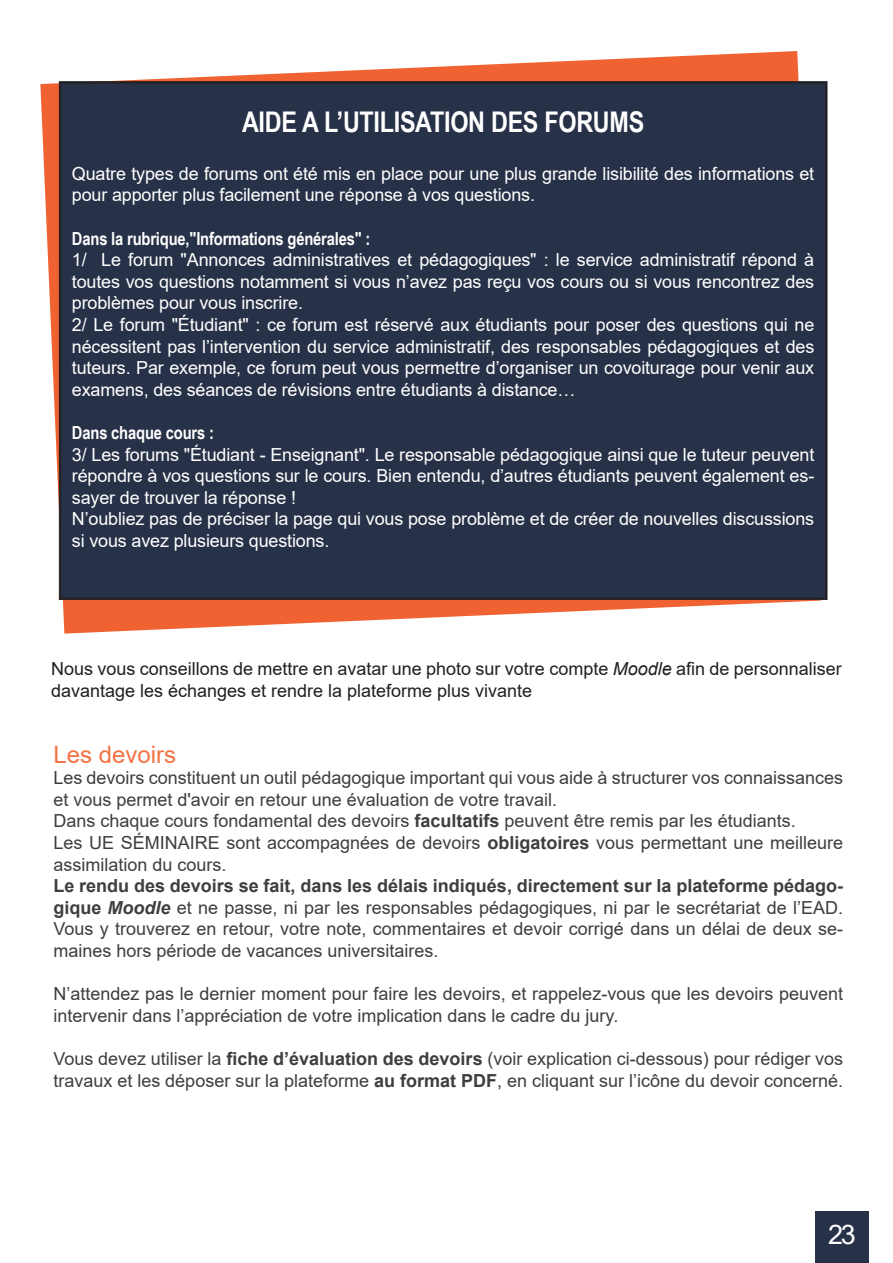
<style>
.page{position:relative;width:893px;height:1263px;background:#fff}
.page>*{position:absolute;margin:0;border:0;box-sizing:border-box;transform-origin:0 0}
.Puce_ronde_bleue{font:700 28.5px "Arial Narrow";letter-spacing:-.01em;color:#fff}
.t1{font:27px "Arial";color:#fff}
.t2{font:24px "Arial";color:#f37343}
.t3{font:18px/21.6px "Arial";color:#3e3e3f}
.Puce_ronde_bleue-2{font:18px/21.6px "Arial";letter-spacing:-.01em;color:#fff;text-align:justify}
.t4{font:18px/21.6px "Arial";color:#231f20}
.Puce_ronde_bleue-3{font:700 18px "Arial Narrow";letter-spacing:-.01em;color:#fff}
.s1{font-style:italic}
.s2{font-weight:700}
.s3{font-weight:700;font-style:italic}
</style>
<div class="page">
<div style="left:815px;top:1211px;width:53px;height:52px;background:#273147"></div>
<svg style="left:40px;top:51px;width:781px;height:583px"></svg>
<div style="left:59px;top:81px;width:768px;height:519px;background:#273147"></div>
<p class="Puce_ronde_bleue" style="left:242px;top:100px;width:404px">AIDE A L’UTILISATION DES FORUMS</p>
<p class="Puce_ronde_bleue-2" style="left:72px;top:162px;width:744px">Quatre types de forums ont été mis en place pour une plus grande lisibilité des informations et pour apporter plus facilement une réponse à vos questions.</p>
<p class="Puce_ronde_bleue-3" style="left:72px;top:225px;width:300px">Dans la rubrique,"Informations générales" :</p>
<p class="Puce_ronde_bleue-2" style="left:72px;top:249px;width:744px">1/ Le forum "Annonces administratives et pédagogiques" : le service administratif répond à toutes vos questions notamment si vous n’avez pas reçu vos cours ou si vous rencontrez des problèmes pour vous inscrire.</p>
<p class="Puce_ronde_bleue-2" style="left:72px;top:314px;width:744px">2/ Le forum "Étudiant" : ce forum est réservé aux étudiants pour poser des questions qui ne nécessitent pas l’intervention du service administratif, des responsables pédagogiques et des tuteurs. Par exemple, ce forum peut vous permettre d’organiser un covoiturage pour venir aux examens, des séances de révisions entre étudiants à distance…</p>
<p class="Puce_ronde_bleue-3" style="left:72px;top:419px;width:143px">Dans chaque cours :</p>
<p class="Puce_ronde_bleue-2" style="left:72px;top:443px;width:744px">3/ Les forums "Étudiant - Enseignant". Le responsable pédagogique ainsi que le tuteur peuvent répondre à vos questions sur le cours. Bien entendu, d’autres étudiants peuvent également es&shy;sayer de trouver la réponse !</p>
<p class="Puce_ronde_bleue-2" style="left:72px;top:508px;width:744px">N’oubliez pas de préciser la page qui vous pose problème et de créer de nouvelles discussions si vous avez plusieurs questions.</p>
<p class="t4" style="left:51px;top:658px;width:792px">Nous vous conseillons de mettre en avatar une photo sur votre compte <span class="s1">Moodle</span> afin de personnaliser davantage les échanges et rendre la plateforme plus vivante</p>
<p class="t2" style="left:53px;top:738px;width:124px">Les devoirs</p>
<p class="t3" style="left:53px;top:767px;width:791px">Les devoirs constituent un outil pédagogique important qui vous aide à structurer vos connaissances et vous permet d'avoir en retour une évaluation de votre travail.</p>
<p class="t3" style="left:53px;top:810px;width:744px">Dans chaque cours fondamental des devoirs <span class="s2">facultatifs</span> peuvent être remis par les étudiants.</p>
<p class="t3" style="left:53px;top:832px;width:791px">Les UE SÉMINAIRE sont accompagnées de devoirs <span class="s2">obligatoires</span> vous permettant une meilleure assimilation du cours.</p>
<p class="t3" style="left:53px;top:875px;width:791px;text-align:justify"><span class="s2">Le rendu des devoirs se fait, dans les délais indiqués, directement sur la plateforme pédago&shy;gique</span> <span class="s3">Moodle</span> et ne passe, ni par les responsables pédagogiques, ni par le secrétariat de l’EAD.<br>Vous y trouverez en retour, votre note, commentaires et devoir corrigé dans un délai de deux se&shy;maines hors période de vacances universitaires.</p>
<p class="t3" style="left:53px;top:983px;width:791px">N’attendez pas le dernier moment pour faire les devoirs, et rappelez-vous que les devoirs peuvent intervenir dans l’appréciation de votre implication dans le cadre du jury.</p>
<p class="t3" style="left:53px;top:1048px;width:791px">Vous devez utiliser la <span class="s2">fiche d’évaluation des devoirs</span> (voir explication ci-dessous) pour rédiger vos travaux et les déposer sur la plateforme <span class="s2">au format PDF</span>, en cliquant sur l’icône du devoir concerné.</p>
<h2 class="t1" style="left:828px;top:1216px;width:29px">23</h2>
</div>
